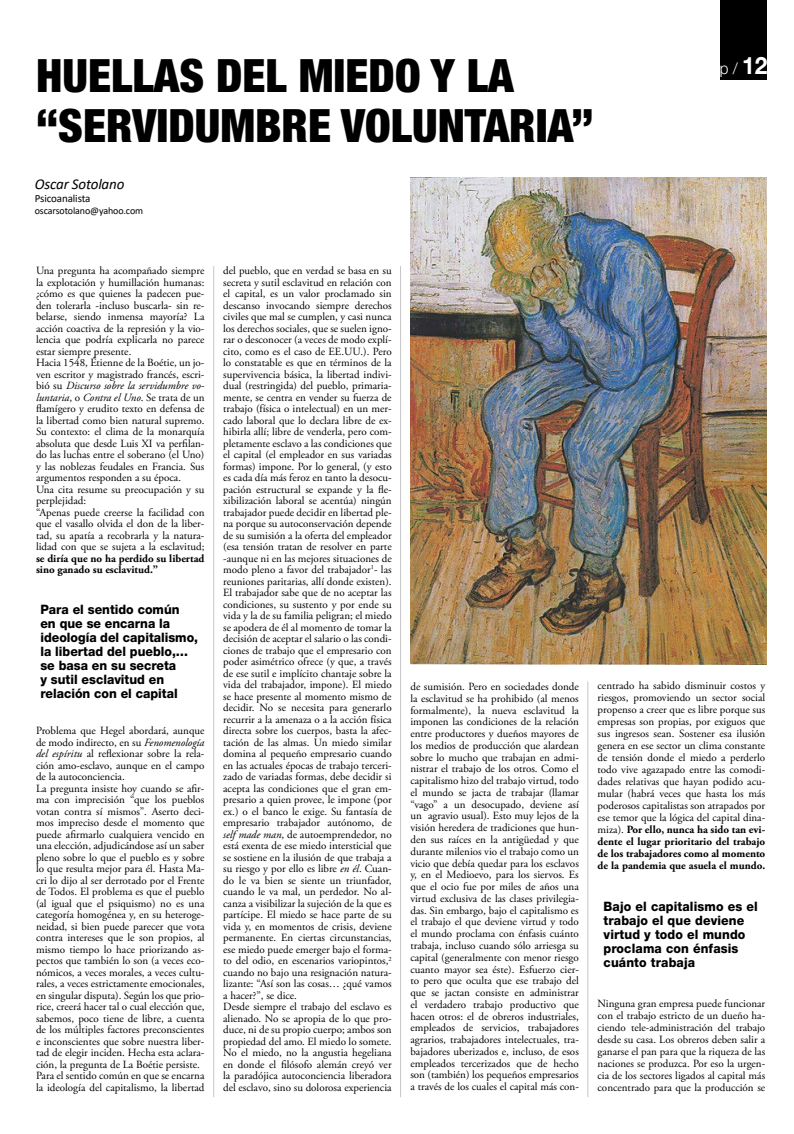
<style>
.page{position:relative;width:794px;height:1134px;background:#fff}
.page>*{position:absolute;margin:0;border:0;box-sizing:border-box;transform-origin:0 0}
.titular_editorial{font:900 condensed 46px/50px "Helvetica Neue";color:#000}
.t1{font:300 16px "Helvetica Neue";color:#fff;scale:.95 1}
.autor_topia{font:italic 15px "Calibri";letter-spacing:-.01em;color:#000}
.destacado{font:800 13px/14px "Helvetica Neue";color:#000;scale:.95 1}
.interior{font:11px/11.5px "Adobe Garamond Pro";color:#000;text-align:justify}
.autormail{font:11px "Calibri";letter-spacing:-.01em;color:#000}
.autormail-2{font:10px "Calibri";letter-spacing:-.01em;color:#000}
.s1{font-weight:700;font-size:24px}
.s2{font-style:italic}
.s3{font-weight:700}
</style>
<div class="page">
<div style="left:720px;top:0;width:46px;height:79px;background:#000"></div>
<hr style="left:213px;top:266px;width:1px;height:831px;background:#c6c6c6">
<hr style="left:400px;top:266px;width:1px;height:831px;background:#c6c6c6">
<hr style="left:587px;top:681px;width:1px;height:416px;background:#c6c6c6">
<img style="left:410px;top:177px;width:356px;height:488px">
<p class="titular_editorial" style="left:36px;top:50px;width:559px">HUELLAS DEL MIEDO Y LA “SERVIDUMBRE VOLUNTARIA”</p>
<p class="autor_topia" style="left:35px;top:173px;width:91px">Oscar Sotolano</p>
<p class="autormail" style="left:35px;top:191px;width:57px">Psicoanalista</p>
<p class="autormail-2" style="left:35px;top:204px;width:110px">oscarsotolano@yahoo.com</p>
<h2 class="t1" style="left:720px;top:59px;width:52px">p / <span class="s1">12</span></h2>
<p class="interior" style="left:36px;top:265px;width:170px">Una pregunta ha acompañado siempre la explotación y humillación humanas: ¿cómo es que quienes la padecen pue&shy;den tolerarla -incluso buscarla- sin re&shy;belarse, siendo inmensa mayoría? La acción coactiva de la represión y la vio&shy;lencia que podría explicarla no parece estar siempre presente.</p>
<p class="interior" style="left:36px;top:357px;width:170px">Hacia 1548, Étienne de la Boétie, un jo&shy;ven escritor y magistrado francés, escri&shy;bió su <span class="s2">Discurso sobre la servidumbre vo&shy;luntaria</span>, o <span class="s2">Contra el Uno</span>. Se trata de un flamígero y erudito texto en defensa de la libertad como bien natural supremo.<br>Su contexto: el clima de la monarquía absoluta que desde Luis XI va perfilan&shy;do las luchas entre el soberano (el Uno) y las noblezas feudales en Francia. Sus argumentos responden a su época.</p>
<p class="interior" style="left:36px;top:484px;width:170px">Una cita resume su preocupación y su perplejidad:</p>
<p class="interior" style="left:36px;top:507px;width:170px">“Apenas puede creerse la facilidad con que el vasallo olvida el don de la liber&shy;tad, su apatía a recobrarla y la natura&shy;lidad con que se sujeta a la esclavitud; <span class="s3">se diría que no ha perdido su libertad sino ganado su esclavitud.”</span></p>
<p class="destacado" style="left:40px;top:602px;width:168px">Para el sentido común<br>en que se encarna la ideología del capitalismo, la libertad del pueblo,… se basa en su secreta<br>y sutil esclavitud en relación con el capital</p>
<p class="interior" style="left:36px;top:725px;width:170px">Problema que Hegel abordará, aunque de modo indirecto, en su <span class="s2">Fenomenología del espíritu</span> al reflexionar sobre la rela&shy;ción amo-esclavo, aunque en el campo de la autoconciencia.</p>
<p class="interior" style="left:36px;top:783px;width:170px">La pregunta insiste hoy cuando se afir&shy;ma con imprecisión “que los pueblos votan contra sí mismos”. Aserto deci&shy;mos impreciso desde el momento que puede afirmarlo cualquiera vencido en una elección, adjudicándose así un saber pleno sobre lo que el pueblo es y sobre lo que resulta mejor para él. Hasta Ma&shy;cri lo dijo al ser derrotado por el Frente de Todos. El problema es que el pueblo (al igual que el psiquismo) no es una categoría homogénea y, en su heteroge&shy;neidad, si bien puede parecer que vota contra intereses que le son propios, al mismo tiempo lo hace priorizando as&shy;pectos que también lo son (a veces eco&shy;nómicos, a veces morales, a veces cultu&shy;rales, a veces estrictamente emocionales, en singular disputa). Según los que prio&shy;rice, creerá hacer tal o cual elección que, sabemos, poco tiene de libre, a cuenta de los múltiples factores preconscientes e inconscientes que sobre nuestra liber&shy;tad de elegir inciden. Hecha esta aclara&shy;ción, la pregunta de La Boétie persiste.</p>
<p class="interior" style="left:36px;top:1070px;width:170px">Para el sentido común en que se encarna la ideología del capitalismo, la libertad</p>
<p class="interior" style="left:223px;top:265px;width:170px">del pueblo, que en verdad se basa en su secreta y sutil esclavitud en relación con el capital, es un valor proclamado sin descanso invocando siempre derechos civiles que mal se cumplen, y casi nunca los derechos sociales, que se suelen igno&shy;rar o desconocer (a veces de modo explí&shy;cito, como es el caso de EE.UU.). Pero lo constatable es que en términos de la supervivencia básica, la libertad indivi&shy;dual (restringida) del pueblo, primaria&shy;mente, se centra en vender su fuerza de trabajo (física o intelectual) en un mer&shy;cado laboral que lo declara libre de ex&shy;hibirla allí; libre de venderla, pero com&shy;pletamente esclavo a las condiciones que el capital (el empleador en sus variadas formas) impone. Por lo general, (y esto es cada día más feroz en tanto la desocu&shy;pación estructural se expande y la fle&shy;xibilización laboral se acentúa) ningún trabajador puede decidir en libertad ple&shy;na porque su autoconservación depende de su sumisión a la oferta del empleador (esa tensión tratan de resolver en parte -aunque ni en las mejores situaciones de modo pleno a favor del trabajador<sup>1</sup>- las reuniones paritarias, allí donde existen).<br>El trabajador sabe que de no aceptar las condiciones, su sustento y por ende su vida y la de su familia peligran; el miedo se apodera de él al momento de tomar la decisión de aceptar el salario o las condi&shy;ciones de trabajo que el empresario con poder asimétrico ofrece (y que, a través de ese sutil e implícito chantaje sobre la vida del trabajador, impone). El miedo se hace presente al momento mismo de decidir. No se necesita para generarlo recurrir a la amenaza o a la acción física directa sobre los cuerpos, basta la afec&shy;tación de las almas. Un miedo similar domina al pequeño empresario cuando en las actuales épocas de trabajo terceri&shy;zado de variadas formas, debe decidir si acepta las condiciones que el gran em&shy;presario a quien provee, le impone (por ex.) o el banco le exige. Su fantasía de empresario trabajador autónomo, de <span class="s2">self made man</span>, de autoemprendedor, no está exenta de ese miedo intersticial que se sostiene en la ilusión de que trabaja a su riesgo y por ello es libre <span class="s2">en él</span>. Cuan&shy;do le va bien se siente un triunfador, cuando le va mal, un perdedor. No al&shy;canza a visibilizar la sujeción de la que es partícipe. El miedo se hace parte de su vida y, en momentos de crisis, deviene permanente. En ciertas circunstancias, ese miedo puede emerger bajo el forma&shy;to del odio, en escenarios variopintos,<sup>2 </sup>cuando no bajo una resignación natura&shy;lizante: “Así son las cosas… ¿qué vamos a hacer?”, se dice.</p>
<p class="interior" style="left:223px;top:1001px;width:170px">Desde siempre el trabajo del esclavo es alienado. No se apropia de lo que pro&shy;duce, ni de su propio cuerpo; ambos son propiedad del amo. El miedo lo somete.<br>No el miedo, no la angustia hegeliana en donde el filósofo alemán creyó ver la paradójica autoconciencia liberadora del esclavo, sino su dolorosa experiencia</p>
<p class="interior" style="left:410px;top:681px;width:170px;line-height:11.8px">de sumisión. Pero en sociedades donde la esclavitud se ha prohibido (al menos formalmente), la nueva esclavitud la imponen las condiciones de la relación entre productores y dueños mayores de los medios de producción que alardean sobre lo mucho que trabajan en admi&shy;nistrar el trabajo de los otros. Como el capitalismo hizo del trabajo virtud, todo el mundo se jacta de trabajar (llamar “vago” a un desocupado, deviene así un agravio usual). Esto muy lejos de la visión heredera de tradiciones que hun&shy;den sus raíces en la antigüedad y que durante milenios vio el trabajo como un vicio que debía quedar para los esclavos y, en el Medioevo, para los siervos. Es que el ocio fue por miles de años una virtud exclusiva de las clases privilegia&shy;das. Sin embargo, bajo el capitalismo es el trabajo el que deviene virtud y todo el mundo proclama con énfasis cuánto trabaja, incluso cuando sólo arriesga su capital (generalmente con menor riesgo cuanto mayor sea éste). Esfuerzo cier&shy;to pero que oculta que ese trabajo del que se jactan consiste en administrar el verdadero trabajo productivo que hacen otros: el de obreros industriales, empleados de servicios, trabajadores agrarios, trabajadores intelectuales, tra&shy;bajadores uberizados e, incluso, de esos empleados tercerizados que de hecho son (también) los pequeños empresarios a través de los cuales el capital más con-</p>
<p class="interior" style="left:597px;top:680px;width:169px;line-height:12px">centrado ha sabido disminuir costos y riesgos, promoviendo un sector social propenso a creer que es libre porque sus empresas son propias, por exiguos que sus ingresos sean. Sostener esa ilusión genera en ese sector un clima constante de tensión donde el miedo a perderlo todo vive agazapado entre las comodi&shy;dades relativas que hayan podido acu&shy;mular (habrá veces que hasta los más poderosos capitalistas son atrapados por ese temor que la lógica del capital dina&shy;miza). <span class="s3">Por ello, nunca ha sido tan evi&shy;dente el lugar prioritario del trabajo de los trabajadores como al momento de la pandemia que asuela el mundo.</span></p>
<p class="destacado" style="left:603px;top:899px;width:164px">Bajo el capitalismo es el trabajo el que deviene virtud y todo el mundo proclama con énfasis cuánto trabaja</p>
<p class="interior" style="left:597px;top:998px;width:169px;line-height:12px">Ninguna gran empresa puede funcionar con el trabajo estricto de un dueño ha&shy;ciendo tele-administración del trabajo desde su casa. Los obreros deben salir a ganarse el pan para que la riqueza de las naciones se produzca. Por eso la urgen&shy;cia de los sectores ligados al capital más concentrado para que la producción se</p>
</div>
